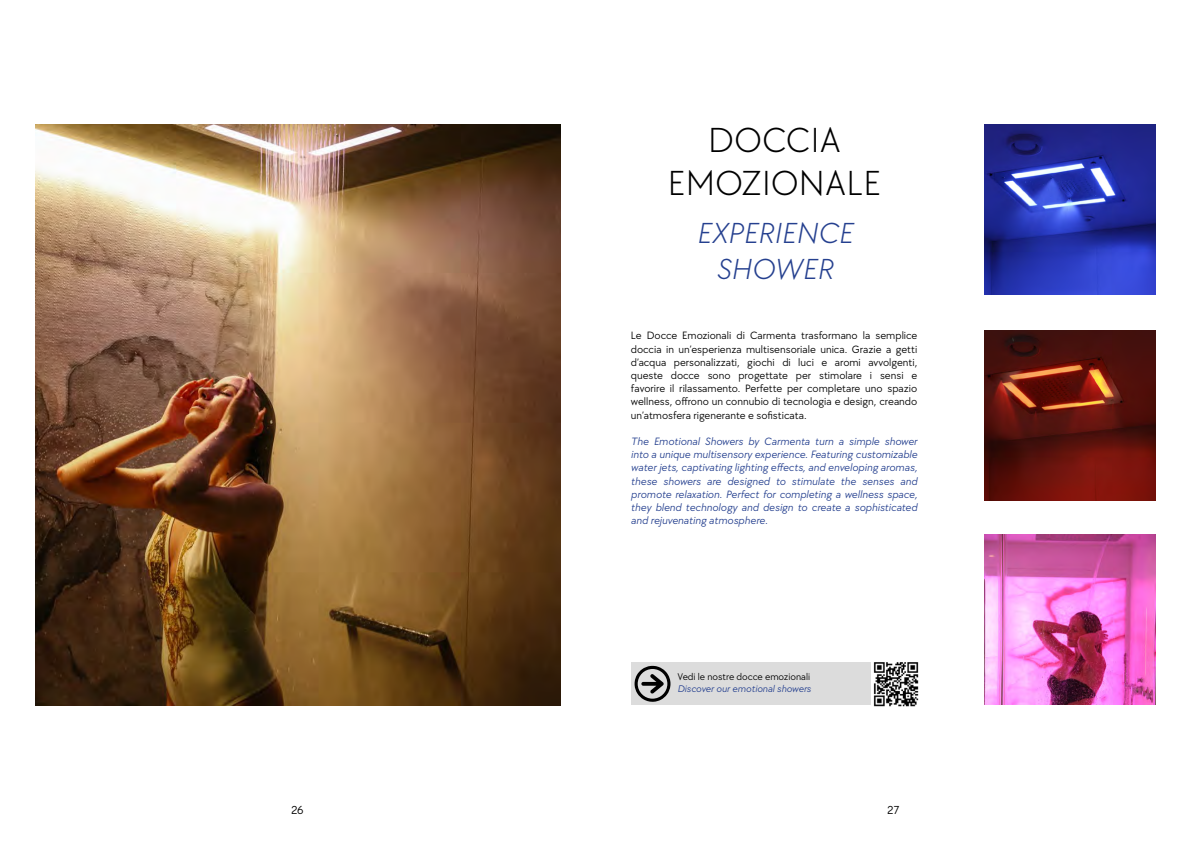
<style>
.page{position:relative;width:1191px;height:842px;background:#fff}
.page>*{position:absolute;margin:0;border:0;box-sizing:border-box;transform-origin:0 0}
.t1{font:300 36px/43.2px "TT Chocolates Trl";color:#000}
.t2{font:italic 300 30px/36px "TT Chocolates Trl";color:#25408f;text-align:center}
.t3{font:12px "TT Chocolates Trl";color:#000}
.t4{font:11px/13.2px "TT Chocolates Trl";color:#000;text-align:justify}
.t5{font:italic 11px/13.2px "TT Chocolates Trl";color:#25408f;text-align:justify}
.t6{font:10px "TT Chocolates Trl";color:#000}
.t7{font:italic 10px "TT Chocolates Trl";color:#25408f}
</style>
<div class="page">
<img style="left:36px;top:125px;width:524px;height:581px">
<img style="left:985px;top:330px;width:170px;height:170px">
<img style="left:985px;top:125px;width:170px;height:170px">
<img style="left:985px;top:535px;width:170px;height:170px">
<div style="left:631px;top:662px;width:287px;height:43px;background:#dcdcdc"></div>
<svg style="left:634px;top:666px;width:36px;height:36px"></svg>
<img style="left:871px;top:662px;width:48px;height:45px">
<h1 class="t1" style="left:668px;top:117px;width:172px;text-indent:40px">DOCCIA<br>EMOZ</h1>
<h1 class="t1" style="left:762px;top:161px;width:121px">IONALE</h1>
<h2 class="t2" style="left:696px;top:214px;width:158px">EXPERIENCE<br>SHOWER</h2>
<p class="t4" style="left:631px;top:329px;width:288px">Le Docce Emozionali di Carmenta trasformano la semplice doccia in un’esperienza multisensoriale unica. Grazie a getti d’acqua personalizzati, giochi di luci e aromi avvolgenti, queste docce sono progettate per stimolare i sensi e favorire il rilassamento. Perfette per completare uno spazio wellness, offrono un connubio di tecnologia e design, creando un’atmosfera rigenerante e sofisticata.</p>
<p class="t5" style="left:631px;top:434px;width:288px">The Emotional Showers by Carmenta turn a simple shower into a unique multisensory experience. Featuring customizable water jets, captivating lighting effects, and enveloping aromas, these showers are designed to stimulate the senses and promote relaxation. Perfect for completing a wellness space, they blend technology and design to create a sophisticated and rejuvenating atmosphere.</p>
<p class="t6" style="left:677px;top:670px;width:134px">Vedi le nostre docce emozionali</p>
<p class="t7" style="left:677px;top:682px;width:135px">Discover our emotional showers</p>
<p class="t3" style="left:291px;top:802px;width:14px">26</p>
<p class="t3" style="left:887px;top:802px;width:14px">27</p>
</div>
